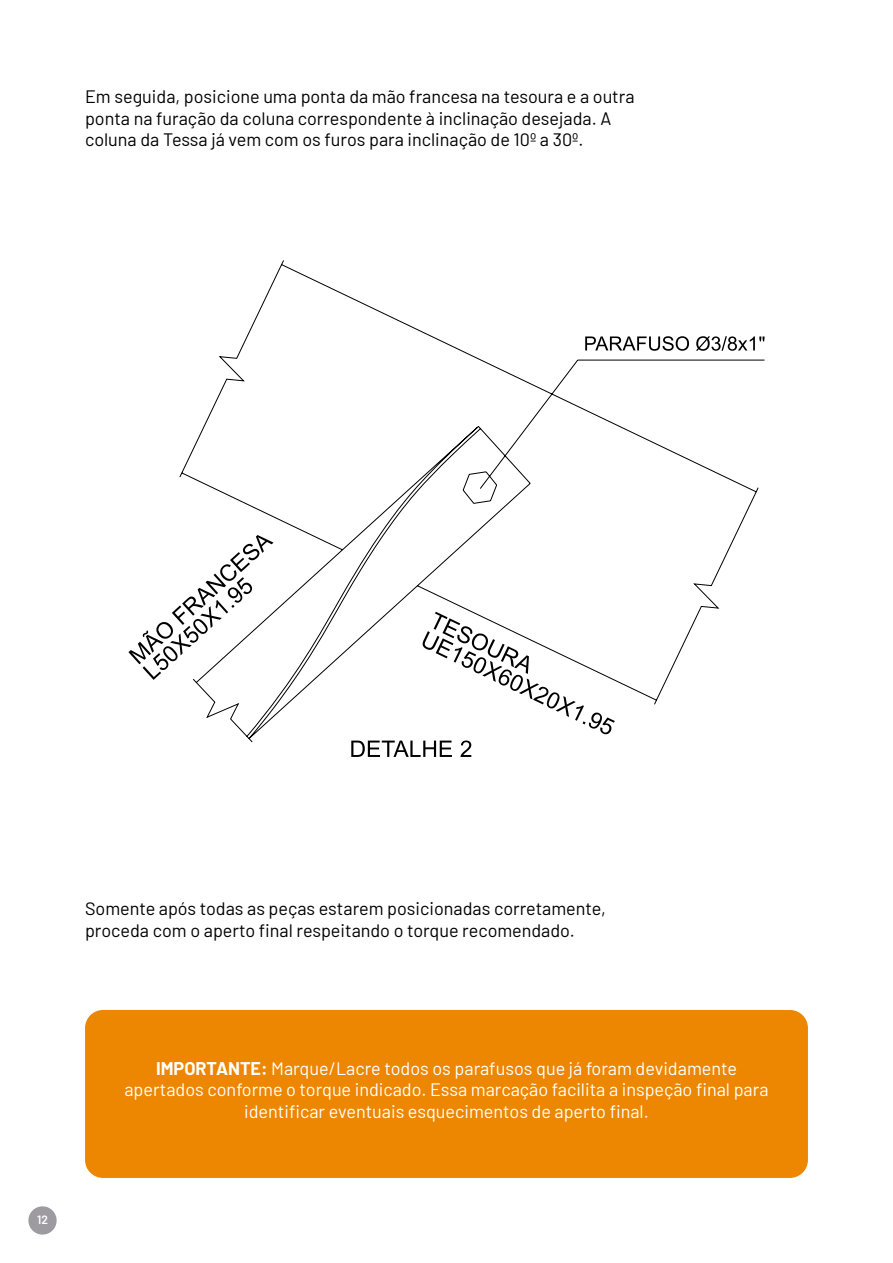
<style>
.page{position:relative;width:893px;height:1263px;background:#fff}
.page>*{position:absolute;margin:0;border:0;box-sizing:border-box;transform-origin:0 0}
.t1{font:18px/21.6px "Barlow";color:#000}
.t2{font:18px/21.6px "Barlow";color:#fff;text-align:center}
.t3{font:600 12px "Barlow";color:#fff}
.s1{font-weight:700}
</style>
<div class="page">
<svg style="left:179px;top:260px;width:586px;height:483px"></svg>
<svg style="left:128px;top:535px;width:146px;height:145px"></svg>
<svg style="left:423px;top:612px;width:192px;height:122px"></svg>
<svg style="left:351px;top:740px;width:101px;height:17px"></svg>
<svg style="left:460px;top:740px;width:11px;height:17px"></svg>
<svg style="left:585px;top:336px;width:104px;height:15px"></svg>
<svg style="left:696px;top:336px;width:68px;height:15px"></svg>
<div style="left:85px;top:1010px;width:723px;height:168px;background:#ed8600;border-radius:18px"></div>
<div style="left:28px;top:1206px;width:29px;height:28px;background:#9d9ba0;border-radius:50%"></div>
<p class="t1" style="left:85px;top:84px;width:551px">Em seguida, posicione uma ponta da mão francesa na tesoura e a outra ponta na furação da coluna correspondente à inclinação desejada. A coluna da Tessa já vem com os furos para inclinação de 10º a 30º.</p>
<p class="t1" style="left:85px;top:896px;width:522px">Somente após todas as peças estarem posicionadas corretamente, proceda com o aperto final respeitando o torque recomendado.</p>
<p class="t3" style="left:37px;top:1211px;width:12px">12</p>
<p class="t2" style="left:124px;top:1056px;width:646px"><span class="s1">IMPORTANTE:</span> Marque/Lacre todos os parafusos que já foram devidamente apertados conforme o torque indicado. Essa marcação facilita a inspeção final para identificar eventuais esquecimentos de aperto final.</p>
</div>
